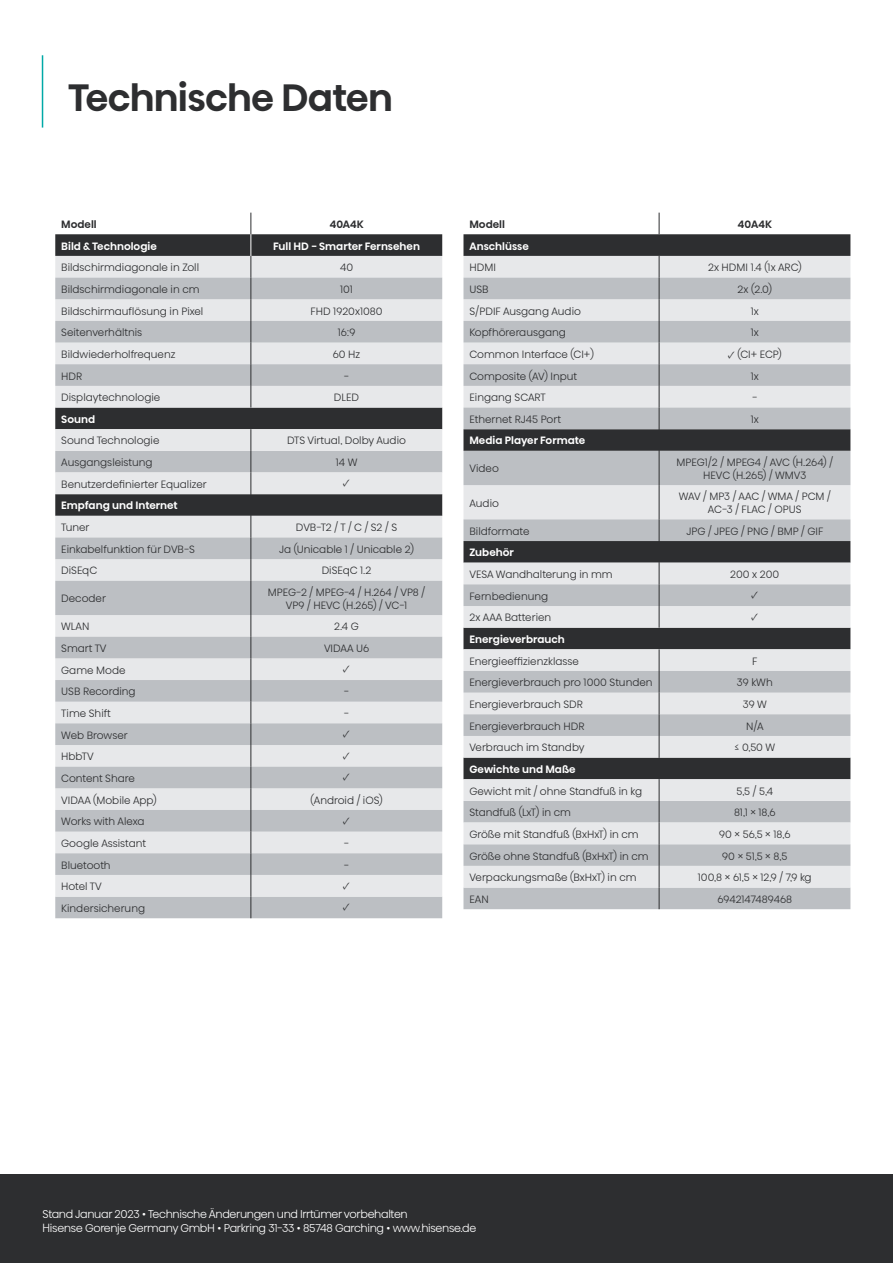
<style>
.page{position:relative;width:893px;height:1263px;background:#fff}
.page>*{position:absolute;margin:0;border:0;box-sizing:border-box;transform-origin:0 0}
.t1{font:500 37.5px "Hisense Alfabet";letter-spacing:-.02em;color:#2d2e30}
.t2{font:300 11.25px "Hisense Alfabet";letter-spacing:-.03em;color:#fff}
.t3{font:300 10.5px/12.6px "Hisense Alfabet";color:#2d2e30;text-align:center}
.t4{font:500 10.5px "Hisense Alfabet";color:#fff}
.t5{font:500 10.5px "Hisense Alfabet";color:#2d2e30}
.t6{font:500 10.5px "Minion Pro";color:#2d2e30}
.s1{font-family:"Minion Pro";font-weight:500}
</style>
<div class="page">
<div style="left:0;top:1175px;width:893px;height:88px;background:#2d2e30"></div>
<svg style="left:55px;top:234px;width:387px;height:22px;background:#303133"></svg>
<div style="left:55px;top:256px;width:387px;height:22px;background:#e7e8ea"></div>
<svg style="left:55px;top:278px;width:387px;height:640px;background:#bbbdc0"></svg>
<svg style="left:55px;top:429px;width:387px;height:467px;background:#cbcdd0"></svg>
<svg style="left:250px;top:429px;width:1px;height:152px"></svg>
<hr style="left:250px;top:581px;width:1px;height:34px;background:#2d2e30">
<svg style="left:250px;top:615px;width:1px;height:303px"></svg>
<svg style="left:250px;top:213px;width:1px;height:194px"></svg>
<svg style="left:463px;top:234px;width:387px;height:22px;background:#303133"></svg>
<div style="left:463px;top:256px;width:387px;height:22px;background:#e7e8ea"></div>
<svg style="left:463px;top:278px;width:387px;height:371px;background:#b4b5b8"></svg>
<svg style="left:659px;top:213px;width:1px;height:21px"></svg>
<svg style="left:659px;top:256px;width:1px;height:195px"></svg>
<hr style="left:659px;top:451px;width:1px;height:34px;background:#2d2e30">
<hr style="left:659px;top:485px;width:1px;height:34px;background:#2d2e30">
<svg style="left:659px;top:519px;width:1px;height:109px"></svg>
<svg style="left:463px;top:649px;width:387px;height:260px;background:#c5c7ca"></svg>
<hr style="left:42px;top:55px;width:1px;height:73px;background:#00a9a7">
<h1 class="t1" style="left:68px;top:71px;width:327px">Technische Daten</h1>
<p class="t5" style="left:61px;top:217px;width:37px">Modell</p>
<p class="t5" style="left:330px;top:217px;width:35px">40A4K</p>
<p class="t4" style="left:61px;top:238px;width:97px">Bild &amp; Technologie</p>
<p class="t4" style="left:273px;top:238px;width:148px">Full HD - Smarter Fernsehen</p>
<p class="t3" style="left:61px;top:260px;width:139px">Bildschirmdiagonale in Zoll</p>
<p class="t3" style="left:340px;top:260px;width:15px">40</p>
<p class="t3" style="left:61px;top:281px;width:140px">Bildschirmdiagonale in cm</p>
<p class="t3" style="left:340px;top:281px;width:14px">101</p>
<p class="t3" style="left:61px;top:303px;width:144px">Bildschirmauflösung in Pixel</p>
<p class="t3" style="left:310px;top:303px;width:74px">FHD 1920x1080</p>
<p class="t3" style="left:61px;top:325px;width:82px">Seitenverhältnis</p>
<p class="t3" style="left:338px;top:325px;width:19px">16:9</p>
<p class="t3" style="left:61px;top:346px;width:116px">Bildwiederholfrequenz</p>
<p class="t3" style="left:333px;top:346px;width:29px">60 Hz</p>
<p class="t3" style="left:61px;top:368px;width:23px">HDR</p>
<p class="t3" style="left:344px;top:368px;width:7px">−</p>
<p class="t3" style="left:61px;top:389px;width:101px">Displaytechnologie</p>
<p class="t3" style="left:334px;top:389px;width:27px">DLED</p>
<p class="t4" style="left:61px;top:411px;width:35px">Sound</p>
<p class="t3" style="left:61px;top:433px;width:100px">Sound Technologie</p>
<p class="t3" style="left:287px;top:433px;width:120px">DTS Virtual, Dolby Audio</p>
<p class="t3" style="left:61px;top:454px;width:93px">Ausgangsleistung</p>
<p class="t3" style="left:336px;top:454px;width:23px">14 W</p>
<p class="t3" style="left:61px;top:476px;width:147px">Benutzerdefinierter Equalizer</p>
<p class="t6" style="left:343px;top:476px;width:9px">✓</p>
<p class="t4" style="left:61px;top:498px;width:118px">Empfang und Internet</p>
<p class="t3" style="left:61px;top:519px;width:30px">Tuner</p>
<p class="t3" style="left:296px;top:519px;width:103px">DVB-T2 / T / C / S2 / S</p>
<p class="t3" style="left:61px;top:541px;width:135px">Einkabelfunktion für DVB-S</p>
<p class="t3" style="left:279px;top:541px;width:136px">Ja (Unicable 1 / Unicable 2)</p>
<p class="t3" style="left:61px;top:563px;width:37px">DiSEqC</p>
<p class="t3" style="left:322px;top:563px;width:51px">DiSEqC 1.2</p>
<p class="t3" style="left:61px;top:591px;width:46px">Decoder</p>
<p class="t3" style="left:268px;top:584px;width:159px">MPEG-2 / MPEG-4 / H.264 / VP8 /<br>VP9 / HEVC (H.265) / VC-1</p>
<p class="t3" style="left:61px;top:619px;width:30px">WLAN</p>
<p class="t3" style="left:334px;top:619px;width:26px">2.4 G</p>
<p class="t3" style="left:61px;top:640px;width:47px">Smart TV</p>
<p class="t3" style="left:324px;top:640px;width:47px">VIDAA U6</p>
<p class="t3" style="left:61px;top:662px;width:66px">Game Mode</p>
<p class="t6" style="left:343px;top:661px;width:9px">✓</p>
<p class="t3" style="left:61px;top:684px;width:76px">USB Recording</p>
<p class="t3" style="left:344px;top:684px;width:7px">−</p>
<p class="t3" style="left:61px;top:705px;width:51px">Time Shift</p>
<p class="t3" style="left:344px;top:705px;width:7px">−</p>
<p class="t3" style="left:61px;top:727px;width:68px">Web Browser</p>
<p class="t6" style="left:343px;top:726px;width:9px">✓</p>
<p class="t3" style="left:61px;top:749px;width:34px">HbbTV</p>
<p class="t6" style="left:343px;top:748px;width:9px">✓</p>
<p class="t3" style="left:61px;top:770px;width:75px">Content Share</p>
<p class="t6" style="left:343px;top:770px;width:9px">✓</p>
<p class="t3" style="left:61px;top:792px;width:97px">VIDAA (Mobile App)</p>
<p class="t3" style="left:310px;top:792px;width:74px">(Android / iOS)</p>
<p class="t3" style="left:61px;top:814px;width:85px">Works with Alexa</p>
<p class="t6" style="left:343px;top:813px;width:9px">✓</p>
<p class="t3" style="left:61px;top:835px;width:86px">Google Assistant</p>
<p class="t3" style="left:344px;top:835px;width:7px">−</p>
<p class="t3" style="left:61px;top:857px;width:51px">Bluetooth</p>
<p class="t3" style="left:344px;top:857px;width:7px">−</p>
<p class="t3" style="left:61px;top:878px;width:42px">Hotel TV</p>
<p class="t6" style="left:343px;top:878px;width:9px">✓</p>
<p class="t3" style="left:61px;top:900px;width:85px">Kindersicherung</p>
<p class="t6" style="left:343px;top:900px;width:9px">✓</p>
<p class="t5" style="left:469px;top:217px;width:37px">Modell</p>
<p class="t5" style="left:738px;top:217px;width:35px">40A4K</p>
<p class="t4" style="left:469px;top:238px;width:61px">Anschlüsse</p>
<p class="t3" style="left:469px;top:260px;width:28px">HDMI</p>
<p class="t3" style="left:708px;top:260px;width:95px">2x HDMI 1.4 (1x ARC)</p>
<p class="t3" style="left:469px;top:281px;width:21px">USB</p>
<p class="t3" style="left:738px;top:281px;width:36px">2x (2.0)</p>
<p class="t3" style="left:469px;top:303px;width:113px">S/PDIF Ausgang Audio</p>
<p class="t3" style="left:751px;top:303px;width:10px">1x</p>
<p class="t3" style="left:469px;top:325px;width:98px">Kopfhörerausgang</p>
<p class="t3" style="left:751px;top:325px;width:10px">1x</p>
<p class="t3" style="left:469px;top:346px;width:126px">Common Interface (CI+)</p>
<p class="t3" style="left:728px;top:346px;width:56px"><span class="s1">✓</span> (CI+ ECP)</p>
<p class="t3" style="left:469px;top:368px;width:109px">Composite (AV) Input</p>
<p class="t3" style="left:751px;top:368px;width:10px">1x</p>
<p class="t3" style="left:469px;top:389px;width:78px">Eingang SCART</p>
<p class="t3" style="left:752px;top:389px;width:7px">−</p>
<p class="t3" style="left:469px;top:411px;width:93px">Ethernet RJ45 Port</p>
<p class="t3" style="left:751px;top:411px;width:10px">1x</p>
<p class="t4" style="left:469px;top:433px;width:117px">Media Player Formate</p>
<p class="t3" style="left:469px;top:461px;width:31px">Video</p>
<p class="t3" style="left:677px;top:454px;width:158px">MPEG1/2 / MPEG4 / AVC (H.264) /<br>HEVC (H.265) / WMV3</p>
<p class="t3" style="left:469px;top:495px;width:31px">Audio</p>
<p class="t3" style="left:679px;top:489px;width:154px">WAV / MP3 / AAC / WMA / PCM /<br>AC-3 / FLAC / OPUS</p>
<p class="t3" style="left:469px;top:523px;width:62px">Bildformate</p>
<p class="t3" style="left:686px;top:523px;width:138px">JPG / JPEG / PNG / BMP / GIF</p>
<p class="t4" style="left:469px;top:545px;width:46px">Zubehör</p>
<p class="t3" style="left:469px;top:566px;width:145px">VESA Wandhalterung in mm</p>
<p class="t3" style="left:730px;top:566px;width:51px">200 x 200</p>
<p class="t3" style="left:469px;top:588px;width:80px">Fernbedienung</p>
<p class="t6" style="left:751px;top:587px;width:9px">✓</p>
<p class="t3" style="left:469px;top:610px;width:83px">2x AAA Batterien</p>
<p class="t6" style="left:751px;top:609px;width:9px">✓</p>
<p class="t4" style="left:469px;top:632px;width:97px">Energieverbrauch</p>
<p class="t3" style="left:469px;top:653px;width:111px">Energieeffizienzklasse</p>
<p class="t3" style="left:752px;top:653px;width:7px">F</p>
<p class="t3" style="left:469px;top:675px;width:185px">Energieverbrauch pro 1000 Stunden</p>
<p class="t3" style="left:737px;top:675px;width:37px">39 kWh</p>
<p class="t3" style="left:469px;top:696px;width:115px">Energieverbrauch SDR</p>
<p class="t3" style="left:743px;top:696px;width:26px">39 W</p>
<p class="t3" style="left:469px;top:718px;width:117px">Energieverbrauch HDR</p>
<p class="t3" style="left:746px;top:718px;width:19px">N/A</p>
<p class="t3" style="left:469px;top:740px;width:117px">Verbrauch im Standby</p>
<p class="t3" style="left:735px;top:740px;width:42px">≤ 0,50 W</p>
<p class="t4" style="left:469px;top:762px;width:108px">Gewichte und Maße</p>
<p class="t3" style="left:469px;top:783px;width:174px">Gewicht mit / ohne Standfuß in kg</p>
<p class="t3" style="left:736px;top:783px;width:38px">5,5 / 5,4</p>
<p class="t3" style="left:469px;top:804px;width:103px">Standfuß (LxT) in cm</p>
<p class="t3" style="left:734px;top:804px;width:43px">81,1 × 18,6</p>
<p class="t3" style="left:469px;top:826px;width:171px">Größe mit Standfuß (BxHxT) in cm</p>
<p class="t3" style="left:719px;top:826px;width:73px">90 × 56,5 × 18,6</p>
<p class="t3" style="left:469px;top:848px;width:181px">Größe ohne Standfuß (BxHxT) in cm</p>
<p class="t3" style="left:722px;top:848px;width:67px">90 × 51,5 × 8,5</p>
<p class="t3" style="left:469px;top:869px;width:169px">Verpackungsmaße (BxHxT) in cm</p>
<p class="t3" style="left:698px;top:869px;width:115px">100,8 × 61,5 × 12,9 / 7,9 kg</p>
<p class="t3" style="left:469px;top:891px;width:21px">EAN</p>
<p class="t3" style="left:717px;top:891px;width:76px">6942147489468</p>
<p class="t2" style="left:43px;top:1204px;width:367px">Stand Januar 2023 • Technische Änderungen und Irrtümer vorbehalten</p>
<p class="t2" style="left:43px;top:1217px;width:435px">Hisense Gorenje Germany GmbH • Parkring 31-33 • 85748 Garching • www.hisense.de</p>
</div>
